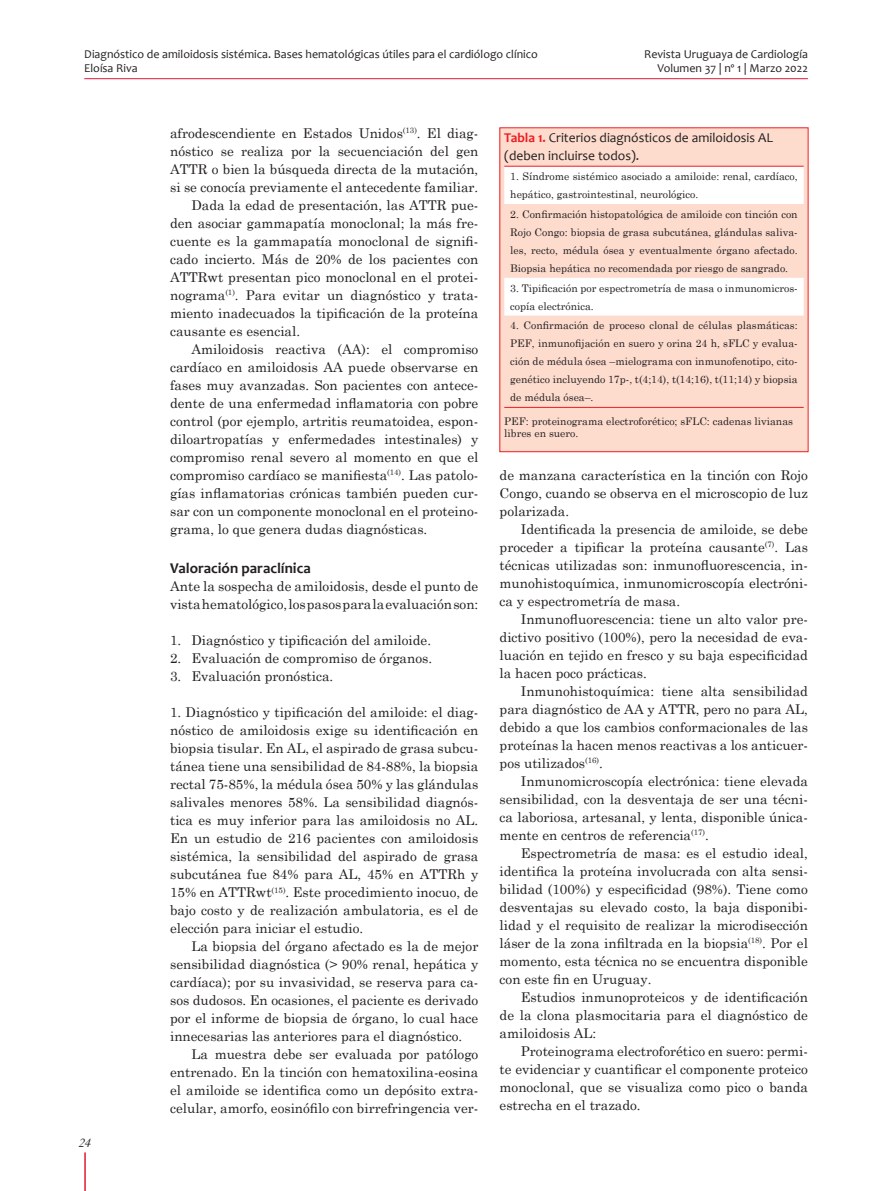
<style>
.page{position:relative;width:893px;height:1191px;background:#fff}
.page>*{position:absolute;margin:0;border:0;box-sizing:border-box;transform-origin:0 0}
.sub_2{font:700 15px "Candara";color:#231f20}
.primer{font:13.5px/18px "Century Schoolbook";color:#231f20;text-align:justify}
.titcua{font:13.5px/18px "Candara";color:#231f20}
.t1{font:italic 13.5px "Garamond";color:#231f20}
.t2{font:12px/14.7px "Candara";color:#231f20;text-align:right}
.table_text{font:10.5px/18px "Century Schoolbook";color:#231f20}
.nota_cuadro{font:10.5px/12.8px "Century Schoolbook";color:#231f20}
.s1{font-weight:700;color:#ee1d23}
</style>
<div class="page">
<hr style="left:84px;top:1152px;width:2px;height:39px;background:#e21736">
<hr style="left:84px;top:78px;width:724px;height:1px;background:#e21736">
<div style="left:500px;top:128px;width:308px;height:324px;background:#fddcce"></div>
<svg style="left:504px;top:167px;width:300px;height:148px"></svg>
<hr style="left:504px;top:166px;width:300px;height:1px;background:#ee1d23">
<hr style="left:504px;top:407px;width:300px;height:1px;background:#ee1d23">
<p class="t2" style="left:84px;top:46px;width:455px;text-align:left">Diagnóstico de amiloidosis sistémica. Bases hematológicas útiles para el cardiólogo clínico<br>Eloísa Riva</p>
<p class="t2" style="left:644px;top:46px;width:165px">Revista Uruguaya de Cardiología<br>Volumen 37 | nº 1 | Marzo 2022</p>
<p class="t1" style="left:78px;top:1134px;width:14px">24</p>
<p class="primer" style="left:170px;top:123px;width:310px">afrodescendiente en Estados Unidos<sup>(13)</sup>. El diag&shy;nóstico se realiza por la secuenciación del gen ATTR o bien la búsqueda directa de la mutación, si se conocía previamente el antecedente familiar.</p>
<p class="primer" style="left:170px;top:195px;width:310px;text-indent:21px">Dada la edad de presentación, las ATTR pue&shy;den asociar gammapatía monoclonal; la más fre&shy;cuente es la gammapatía monoclonal de signifi&shy;cado incierto. Más de 20% de los pacientes con ATTRwt presentan pico monoclonal en el protei&shy;nograma<sup>(1)</sup>. Para evitar un diagnóstico y trata&shy;miento inadecuados la tipificación de la proteína causante es esencial.</p>
<p class="primer" style="left:170px;top:339px;width:310px;text-indent:21px">Amiloidosis reactiva (AA): el compromiso cardíaco en amiloidosis AA puede observarse en fases muy avanzadas. Son pacientes con antece&shy;dente de una enfermedad inflamatoria con pobre control (por ejemplo, artritis reumatoidea, espon&shy;diloartropatías y enfermedades intestinales) y compromiso renal severo al momento en que el compromiso cardíaco se manifiesta<sup>(14)</sup>. Las patolo&shy;gías inflamatorias crónicas también pueden cur&shy;sar con un componente monoclonal en el proteino&shy;grama, lo que genera dudas diagnósticas.</p>
<p class="sub_2" style="left:170px;top:559px;width:142px">Valoración paraclínica</p>
<p class="primer" style="left:170px;top:576px;width:310px">Ante la sospecha de amiloidosis, desde el punto de vista hematológico, los pasos para la evaluación son:</p>
<p class="primer" style="left:170px;top:630px;width:263px">1. Diagnóstico y tipificación del amiloide.</p>
<p class="primer" style="left:170px;top:648px;width:264px">2. Evaluación de compromiso de órganos.</p>
<p class="primer" style="left:170px;top:666px;width:165px">3. Evaluación pronóstica.</p>
<p class="primer" style="left:170px;top:702px;width:310px">1. Diagnóstico y tipificación del amiloide: el diag&shy;nóstico de amiloidosis exige su identificación en biopsia tisular. En AL, el aspirado de grasa subcu&shy;tánea tiene una sensibilidad de 84-88%, la biopsia rectal 75-85%, la médula ósea 50% y las glándulas salivales menores 58%. La sensibilidad diagnós&shy;tica es muy inferior para las amiloidosis no AL.<br>En un estudio de 216 pacientes con amiloidosis sistémica, la sensibilidad del aspirado de grasa subcutánea fue 84% para AL, 45% en ATTRh y 15% en ATTRwt<sup>(15)</sup>. Este procedimiento inocuo, de bajo costo y de realización ambulatoria, es el de elección para iniciar el estudio.</p>
<p class="primer" style="left:170px;top:936px;width:310px;text-indent:21px">La biopsia del órgano afectado es la de mejor sensibilidad diagnóstica (&gt; 90% renal, hepática y cardíaca); por su invasividad, se reserva para ca&shy;sos dudosos. En ocasiones, el paciente es derivado por el informe de biopsia de órgano, lo cual hace innecesarias las anteriores para el diagnóstico.</p>
<p class="primer" style="left:170px;top:1044px;width:310px;text-indent:21px">La muestra debe ser evaluada por patólogo entrenado. En la tinción con hematoxilina-eosina el amiloide se identifica como un depósito extra&shy;celular, amorfo, eosinófilo con birrefringencia ver-</p>
<p class="titcua" style="left:504px;top:128px;width:270px"><span class="s1">Tabla 1.</span> Criterios diagnósticos de amiloidosis AL (deben incluirse todos).</p>
<p class="table_text" style="left:510px;top:166px;width:289px">1. Síndrome sistémico asociado a amiloide: renal, cardíaco, hepático, gastrointestinal, neurológico.</p>
<p class="table_text" style="left:510px;top:204px;width:289px;text-align:justify">2. Confirmación histopatológica de amiloide con tinción con Rojo Congo: biopsia de grasa subcutánea, glándulas saliva&shy;les, recto, médula ósea y eventualmente órgano afectado.<br>Biopsia hepática no recomendada por riesgo de sangrado.</p>
<p class="table_text" style="left:510px;top:278px;width:289px">3. Tipificación por espectrometría de masa o inmunomicros&shy;copía electrónica.</p>
<p class="table_text" style="left:510px;top:316px;width:289px;text-align:justify">4. Confirmación de proceso clonal de células plasmáticas:<br>PEF, inmunofijación en suero y orina 24 h, sFLC y evalua&shy;ción de médula ósea –mielograma con inmunofenotipo, cito&shy;genético incluyendo 17p-, t(4;14), t(14;16), t(11;14) y biopsia de médula ósea–.</p>
<p class="nota_cuadro" style="left:504px;top:413px;width:290px">PEF: proteinograma electroforético; sFLC: cadenas livianas libres en suero.</p>
<p class="primer" style="left:500px;top:465px;width:310px">de manzana característica en la tinción con Rojo Congo, cuando se observa en el microscopio de luz polarizada.</p>
<p class="primer" style="left:500px;top:519px;width:310px;text-indent:21px">Identificada la presencia de amiloide, se debe proceder a tipificar la proteína causante<sup>(7)</sup>. Las técnicas utilizadas son: inmunofluorescencia, in&shy;munohistoquímica, inmunomicroscopía electróni&shy;ca y espectrometría de masa.</p>
<p class="primer" style="left:500px;top:609px;width:310px;text-indent:21px">Inmunofluorescencia: tiene un alto valor pre&shy;dictivo positivo (100%), pero la necesidad de eva&shy;luación en tejido en fresco y su baja especificidad la hacen poco prácticas.</p>
<p class="primer" style="left:500px;top:681px;width:310px;text-indent:21px">Inmunohistoquímica: tiene alta sensibilidad para diagnóstico de AA y ATTR, pero no para AL, debido a que los cambios conformacionales de las proteínas la hacen menos reactivas a los anticuer&shy;pos utilizados<sup>(16)</sup>.</p>
<p class="primer" style="left:500px;top:771px;width:310px;text-indent:21px">Inmunomicroscopía electrónica: tiene elevada sensibilidad, con la desventaja de ser una técni&shy;ca laboriosa, artesanal, y lenta, disponible única&shy;mente en centros de referencia<sup>(17)</sup>.</p>
<p class="primer" style="left:500px;top:843px;width:310px;text-indent:21px">Espectrometría de masa: es el estudio ideal, identifica la proteína involucrada con alta sensi&shy;bilidad (100%) y especificidad (98%). Tiene como desventajas su elevado costo, la baja disponibi&shy;lidad y el requisito de realizar la microdisección láser de la zona infiltrada en la biopsia<sup>(18)</sup>. Por el momento, esta técnica no se encuentra disponible con este fin en Uruguay.</p>
<p class="primer" style="left:500px;top:987px;width:310px;text-indent:21px">Estudios inmunoproteicos y de identificación de la clona plasmocitaria para el diagnóstico de amiloidosis AL:</p>
<p class="primer" style="left:500px;top:1041px;width:310px;text-indent:21px">Proteinograma electroforético en suero: permi&shy;te evidenciar y cuantificar el componente proteico monoclonal, que se visualiza como pico o banda estrecha en el trazado.</p>
</div>
